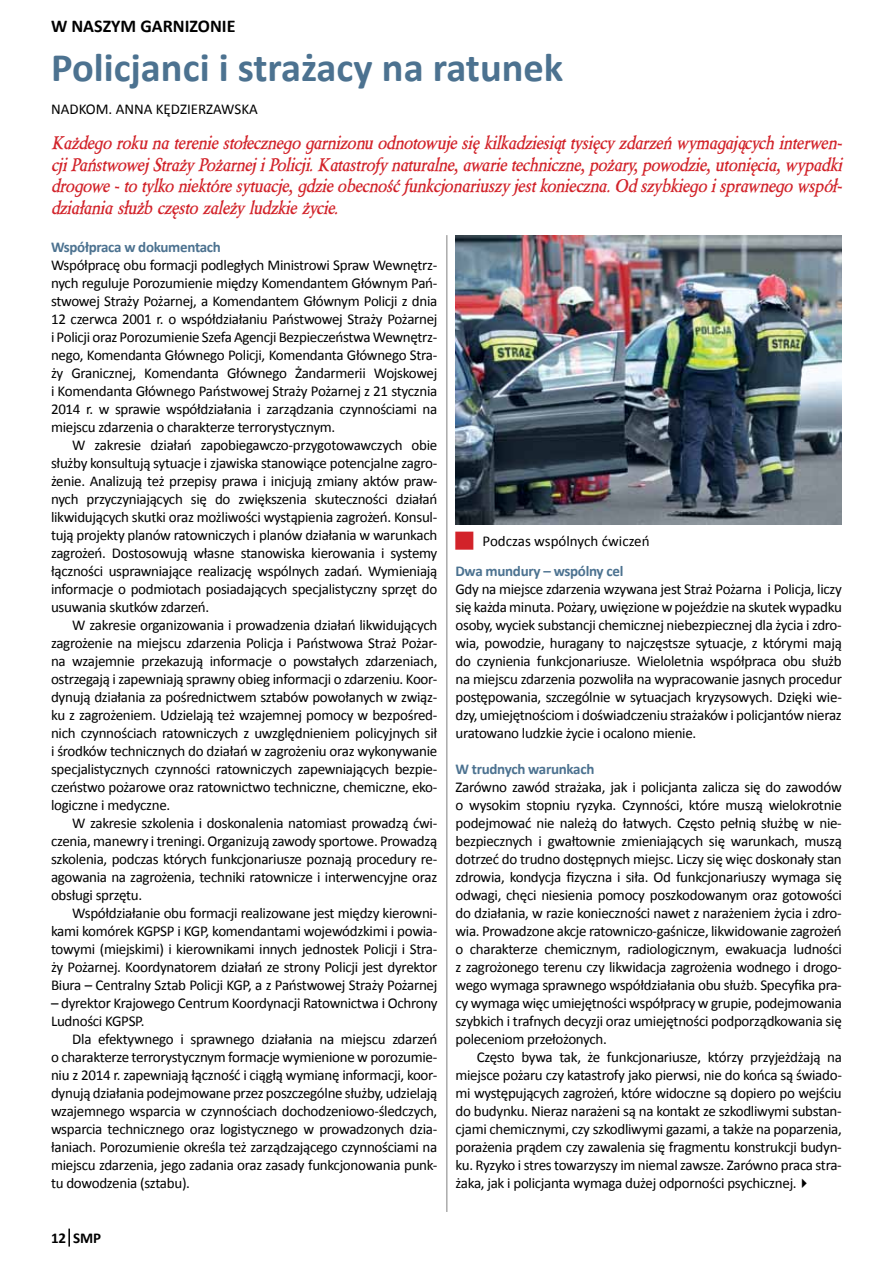
<style>
.page{position:relative;width:893px;height:1263px;background:#fff}
.page>*{position:absolute;margin:0;border:0;box-sizing:border-box;transform-origin:0 0}
.t1{font:700 40.5px "Calibri";color:#4c7290}
.t2{font:italic 700 18px/21.6px "Berylium";color:#d2232a;text-align:justify}
.t3{font:700 18px "Calibri";color:#000}
.t4{font:15px/18px "Calibri";letter-spacing:-.02em;color:#000;text-align:justify}
.t5{font:700 15px "Calibri";letter-spacing:-.02em;color:#4c7290}
.t6{font:15px "Calibri";color:#000}
.t7{font:700 15px "Calibri";color:#000}
</style>
<div class="page">
<svg style="left:68px;top:1228px;width:2px;height:18px"></svg>
<hr style="left:446px;top:235px;width:1px;height:977px;background:#000">
<img style="left:455px;top:235px;width:387px;height:290px">
<p class="t3" style="left:51px;top:15px;width:186px">W NASZYM GARNIZONIE</p>
<h1 class="t1" style="left:51px;top:42px;width:514px">Policjanci i strażacy na ratunek</h1>
<p class="t6" style="left:51px;top:99px;width:208px">NADKOM. ANNA KĘDZIERZAWSKA</p>
<p class="t2" style="left:51px;top:132px;width:793px">Każdego roku na terenie stołecznego garnizonu odnotowuje się kilkadziesiąt tysięcy zdarzeń wymagających interwen&shy;cji Państwowej Straży Pożarnej i Policji. Katastrofy naturalne, awarie techniczne, pożary, powodzie, utonięcia, wypadki drogowe - to tylko niektóre sytuacje, gdzie obecność funkcjonariuszy jest konieczna. Od szybkiego i sprawnego współ&shy;działania służb często zależy ludzkie życie.</p>
<p class="t5" style="left:51px;top:237px;width:171px">Współpraca w dokumentach</p>
<p class="t4" style="left:51px;top:256px;width:388px">Współpracę obu formacji podległych Ministrowi Spraw Wewnętrz&shy;nych reguluje Porozumienie między Komendantem Głównym Pań&shy;stwowej Straży Pożarnej, a Komendantem Głównym Policji z dnia 12 czerwca 2001 r. o współdziałaniu Państwowej Straży Pożarnej i Policji oraz Porozumienie Szefa Agencji Bezpieczeństwa Wewnętrz&shy;nego, Komendanta Głównego Policji, Komendanta Głównego Stra&shy;ży Granicznej, Komendanta Głównego Żandarmerii Wojskowej i Komendanta Głównego Państwowej Straży Pożarnej z 21 stycznia 2014 r. w sprawie współdziałania i zarządzania czynnościami na miejscu zdarzenia o charakterze terrorystycznym.</p>
<p class="t4" style="left:51px;top:436px;width:388px;text-indent:21px">W zakresie działań zapobiegawczo-przygotowawczych obie służby konsultują sytuacje i zjawiska stanowiące potencjalne zagro&shy;żenie. Analizują też przepisy prawa i inicjują zmiany aktów praw&shy;nych przyczyniających się do zwiększenia skuteczności działań likwidujących skutki oraz możliwości wystąpienia zagrożeń. Konsul&shy;tują projekty planów ratowniczych i planów działania w warunkach zagrożeń. Dostosowują własne stanowiska kierowania i systemy łączności usprawniające realizację wspólnych zadań. Wymieniają informacje o podmiotach posiadających specjalistyczny sprzęt do usuwania skutków zdarzeń.</p>
<p class="t4" style="left:51px;top:616px;width:388px;text-indent:21px">W zakresie organizowania i prowadzenia działań likwidujących zagrożenie na miejscu zdarzenia Policja i Państwowa Straż Pożar&shy;na wzajemnie przekazują informacje o powstałych zdarzeniach, ostrzegają i zapewniają sprawny obieg informacji o zdarzeniu. Koor&shy;dynują działania za pośrednictwem sztabów powołanych w związ&shy;ku z zagrożeniem. Udzielają też wzajemnej pomocy w bezpośred&shy;nich czynnościach ratowniczych z uwzględnieniem policyjnych sił i środków technicznych do działań w zagrożeniu oraz wykonywanie specjalistycznych czynności ratowniczych zapewniających bezpie&shy;czeństwo pożarowe oraz ratownictwo techniczne, chemiczne, eko&shy;logiczne i medyczne.</p>
<p class="t4" style="left:51px;top:814px;width:388px;text-indent:21px">W zakresie szkolenia i doskonalenia natomiast prowadzą ćwi&shy;czenia, manewry i treningi. Organizują zawody sportowe. Prowadzą szkolenia, podczas których funkcjonariusze poznają procedury re&shy;agowania na zagrożenia, techniki ratownicze i interwencyjne oraz obsługi sprzętu.</p>
<p class="t4" style="left:51px;top:904px;width:388px;text-indent:21px">Współdziałanie obu formacji realizowane jest między kierowni&shy;kami komórek KGPSP i KGP, komendantami wojewódzkimi i powia&shy;towymi (miejskimi) i kierownikami innych jednostek Policji i Stra&shy;ży Pożarnej. Koordynatorem działań ze strony Policji jest dyrektor Biura – Centralny Sztab Policji KGP, a z Państwowej Straży Pożarnej</p>
<p class="t4" style="left:51px;top:994px;width:388px">– dyrektor Krajowego Centrum Koordynacji Ratownictwa i Ochrony<br>Ludności KGPSP.</p>
<p class="t4" style="left:51px;top:1030px;width:388px;text-indent:21px">Dla efektywnego i sprawnego działania na miejscu zdarzeń o charakterze terrorystycznym formacje wymienione w porozumie&shy;niu z 2014 r. zapewniają łączność i ciągłą wymianę informacji, koor&shy;dynują działania podejmowane przez poszczególne służby, udzielają wzajemnego wsparcia w czynnościach dochodzeniowo-śledczych, wsparcia technicznego oraz logistycznego w prowadzonych dzia&shy;łaniach. Porozumienie określa też zarządzającego czynnościami na miejscu zdarzenia, jego zadania oraz zasady funkcjonowania punk&shy;tu dowodzenia (sztabu).</p>
<p class="t7" style="left:51px;top:1228px;width:52px">12 SMP</p>
<p class="t6" style="left:483px;top:531px;width:168px">Podczas wspólnych ćwiczeń</p>
<p class="t5" style="left:455px;top:561px;width:169px">Dwa mundury – wspólny cel</p>
<p class="t4" style="left:455px;top:580px;width:388px">Gdy na miejsce zdarzenia wzywana jest Straż Pożarna i Policja, liczy się każda minuta. Pożary, uwięzione w pojeździe na skutek wypadku osoby, wyciek substancji chemicznej niebezpiecznej dla życia i zdro&shy;wia, powodzie, huragany to najczęstsze sytuacje, z którymi mają do czynienia funkcjonariusze. Wieloletnia współpraca obu służb na miejscu zdarzenia pozwoliła na wypracowanie jasnych procedur postępowania, szczególnie w sytuacjach kryzysowych. Dzięki wie&shy;dzy, umiejętnościom i doświadczeniu strażaków i policjantów nieraz uratowano ludzkie życie i ocalono mienie.</p>
<p class="t5" style="left:455px;top:759px;width:140px">W trudnych warunkach</p>
<p class="t4" style="left:455px;top:778px;width:388px">Zarówno zawód strażaka, jak i policjanta zalicza się do zawodów o wysokim stopniu ryzyka. Czynności, które muszą wielokrotnie podejmować nie należą do łatwych. Często pełnią służbę w nie&shy;bezpiecznych i gwałtownie zmieniających się warunkach, muszą dotrzeć do trudno dostępnych miejsc. Liczy się więc doskonały stan zdrowia, kondycja fizyczna i siła. Od funkcjonariuszy wymaga się odwagi, chęci niesienia pomocy poszkodowanym oraz gotowości do działania, w razie konieczności nawet z narażeniem życia i zdro&shy;wia. Prowadzone akcje ratowniczo-gaśnicze, likwidowanie zagrożeń o charakterze chemicznym, radiologicznym, ewakuacja ludności z zagrożonego terenu czy likwidacja zagrożenia wodnego i drogo&shy;wego wymaga sprawnego współdziałania obu służb. Specyfika pra&shy;cy wymaga więc umiejętności współpracy w grupie, podejmowania szybkich i trafnych decyzji oraz umiejętności podporządkowania się poleceniom przełożonych.</p>
<p class="t4" style="left:455px;top:1048px;width:388px;text-indent:21px">Często bywa tak, że funkcjonariusze, którzy przyjeżdżają na miejsce pożaru czy katastrofy jako pierwsi, nie do końca są świado&shy;mi występujących zagrożeń, które widoczne są dopiero po wejściu do budynku. Nieraz narażeni są na kontakt ze szkodliwymi substan&shy;cjami chemicznymi, czy szkodliwymi gazami, a także na poparzenia, porażenia prądem czy zawalenia się fragmentu konstrukcji budyn&shy;ku. Ryzyko i stres towarzyszy im niemal zawsze. Zarówno praca stra&shy;żaka, jak i policjanta wymaga dużej odporności psychicznej.✔</p>
</div>
